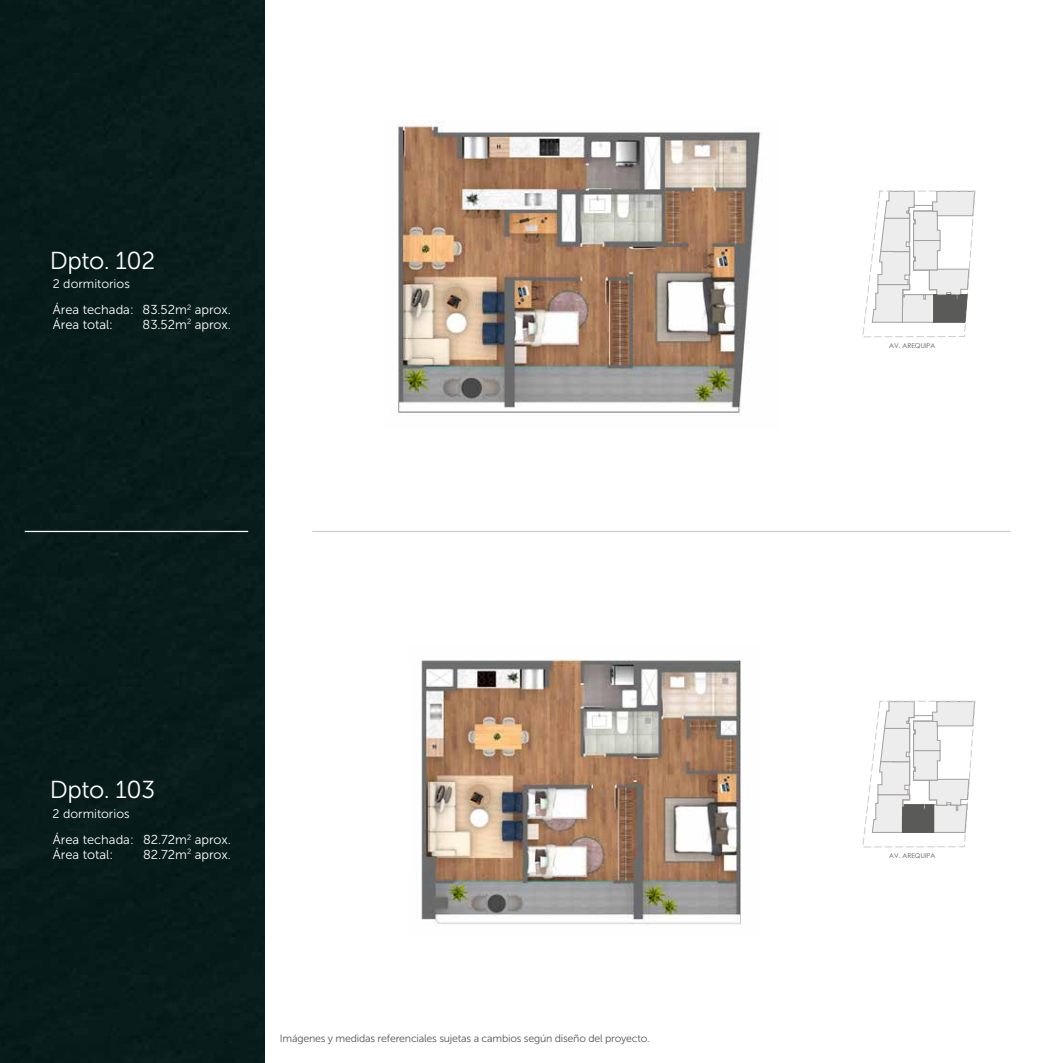
<style>
.page{position:relative;width:1063px;height:1063px;background:#fff}
.page>*{position:absolute;margin:0;border:0;box-sizing:border-box;transform-origin:0 0}
.t1{font:24.5px "Museo Sans 300";letter-spacing:-.02em;color:#fff}
.t2{font:12.88px/14.5px "Museo Sans 300";color:#fff}
.t3{font:12.5px "Museo Sans 300";color:#fff}
.t4{font:10.62px "Museo Sans 300";letter-spacing:-.02em;color:#575756}
.t5{font:6.62px "Century Gothic";color:#585857}
</style>
<div class="page">
<div style="left:0;top:0;width:264px;height:1063px;background:#081c1b"></div>
<svg style="left:862px;top:700px;width:114px;height:148px"></svg>
<svg style="left:862px;top:190px;width:114px;height:148px"></svg>
<hr style="left:312px;top:531px;width:698px;height:1px;background:#d0cecd">
<hr style="left:25px;top:531px;width:223px;height:1px;background:#fff">
<img style="left:421px;top:660px;width:320px;height:265px">
<img style="left:397px;top:120px;width:364px;height:296px">
<h1 class="t1" style="left:50px;top:247px;width:107px">Dpto. 102</h1>
<p class="t2" style="left:53px;top:303px;width:180px">Área techada: 83.52m<sup>2</sup> aprox.<br>Área total:</p>
<p class="t3" style="left:53px;top:277px;width:78px">2 dormitorios</p>
<p class="t2" style="left:143px;top:317px;width:90px">83.52m<sup>2</sup> aprox.</p>
<h1 class="t1" style="left:50px;top:777px;width:107px">Dpto. 103</h1>
<p class="t3" style="left:53px;top:807px;width:78px">2 dormitorios</p>
<p class="t2" style="left:53px;top:833px;width:180px">Área techada: 82.72m<sup>2</sup> aprox.<br>Área total:</p>
<p class="t2" style="left:143px;top:847px;width:90px">82.72m<sup>2</sup> aprox.</p>
<p class="t4" style="left:280px;top:1032px;width:372px">Imágenes y medidas referenciales sujetas a cambios según diseño del proyecto.</p>
<p class="t5" style="left:889px;top:341px;width:48px">AV. AREQUIPA</p>
<p class="t5" style="left:889px;top:851px;width:48px">AV. AREQUIPA</p>
</div>
